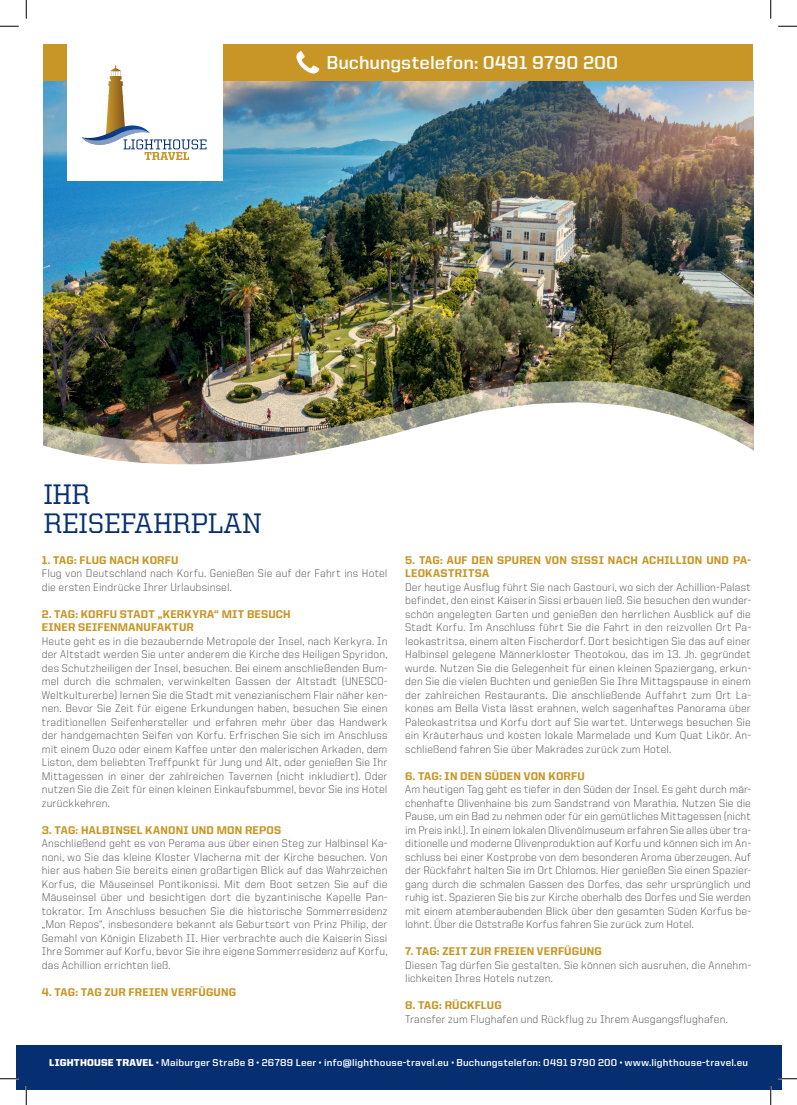
<style>
.page{position:relative;width:797px;height:1105px;background:#fff}
.page>*{position:absolute;margin:0;border:0;box-sizing:border-box;transform-origin:0 0}
.t1{font:500 28.38px/28.4px "United Serif Reg";color:#052f71}
.t2{font:700 18.75px "United Sans Reg";color:#fff}
.t3{font:300 11.25px/13.5px "United Sans Reg";letter-spacing:.015em;color:#4b4c4d;text-align:justify}
.t4{font:800 11.25px/13.5px "United Sans Reg";letter-spacing:.02em;color:#c79626}
.t5{font:700 10px "United Sans Reg";letter-spacing:.02em;color:#fff}
.s1{font-weight:900}
</style>
<div class="page">
<img style="left:44px;top:81px;width:709px;height:299px">
<img style="left:43px;top:380px;width:711px;height:85px">
<div style="left:44px;top:44px;width:709px;height:37px;background:#c79626"></div>
<svg style="left:296px;top:51px;width:23px;height:23px"></svg>
<div style="left:67px;top:16px;width:156px;height:165px;background:#fff"></div>
<svg style="left:82px;top:65px;width:124px;height:95px"></svg>
<div style="left:16px;top:1045px;width:765px;height:44px;background:#052f71"></div>
<svg style="left:0;top:25px;width:19px;height:2px"></svg>
<svg style="left:778px;top:25px;width:19px;height:2px"></svg>
<svg style="left:0;top:1078px;width:19px;height:1px"></svg>
<svg style="left:778px;top:1078px;width:19px;height:1px"></svg>
<svg style="left:25px;top:0;width:2px;height:19px"></svg>
<svg style="left:25px;top:1086px;width:2px;height:19px"></svg>
<svg style="left:770px;top:0;width:1px;height:19px"></svg>
<svg style="left:770px;top:1086px;width:1px;height:19px"></svg>
<h2 class="t2" style="left:326px;top:53px;width:293px">Buchungstelefon: 0491 9790 200</h2>
<h1 class="t1" style="left:44px;top:480px;width:219px">IHR<br>REISEFAHRPLAN</h1>
<p class="t4" style="left:42px;top:553px;width:138px">1. TAG: FLUG NACH KORFU</p>
<p class="t3" style="left:42px;top:566px;width:347px">Flug von Deutschland nach Korfu. Genießen Sie auf der Fahrt ins Hotel die ersten Eindrücke Ihrer Urlaubsinsel.</p>
<p class="t4" style="left:42px;top:607px;width:250px">2. TAG: KORFU STADT „KERKYRA“ MIT BESUCH<br>EINER SEIFENMANUFAKTUR</p>
<p class="t3" style="left:42px;top:634px;width:347px">Heute geht es in die bezaubernde Metropole der Insel, nach Kerkyra. In der Altstadt werden Sie unter anderem die Kirche des Heiligen Spyridon, des Schutzheiligen der Insel, besuchen. Bei einem anschließenden Bum&shy;mel durch die schmalen, verwinkelten Gassen der Altstadt (UNESCO-Weltkulturerbe) lernen Sie die Stadt mit venezianischem Flair näher ken&shy;nen. Bevor Sie Zeit für eigene Erkundungen haben, besuchen Sie einen traditionellen Seifenhersteller und erfahren mehr über das Handwerk der handgemachten Seifen von Korfu. Erfrischen Sie sich im Anschluss mit einem Ouzo oder einem Kaffee unter den malerischen Arkaden, dem Liston, dem beliebten Treffpunkt für Jung und Alt, oder genießen Sie Ihr Mittagessen in einer der zahlreichen Tavernen (nicht inkludiert). Oder nutzen Sie die Zeit für einen kleinen Einkaufsbummel, bevor Sie ins Hotel zurückkehren.</p>
<p class="t4" style="left:42px;top:823px;width:241px">3. TAG: HALBINSEL KANONI UND MON REPOS</p>
<p class="t3" style="left:42px;top:836px;width:347px">Anschließend geht es von Perama aus über einen Steg zur Halbinsel Ka&shy;noni, wo Sie das kleine Kloster Vlacherna mit der Kirche besuchen. Von hier aus haben Sie bereits einen großartigen Blick auf das Wahrzeichen Korfus, die Mäuseinsel Pontikonissi. Mit dem Boot setzen Sie auf die Mäuseinsel über und besichtigen dort die byzantinische Kapelle Pan&shy;tokrator. Im Anschluss besuchen Sie die historische Sommerresidenz „Mon Repos“, insbesondere bekannt als Geburtsort von Prinz Philip, der Gemahl von Königin Elizabeth II. Hier verbrachte auch die Kaiserin Sissi Ihre Sommer auf Korfu, bevor Sie ihre eigene Sommerresidenz auf Korfu, das Achillion errichten ließ.</p>
<p class="t4" style="left:42px;top:985px;width:196px">4. TAG: TAG ZUR FREIEN VERFÜGUNG</p>
<p class="t4" style="left:405px;top:553px;width:347px">5. TAG: AUF DEN SPUREN VON SISSI NACH ACHILLION UND PA-<br>LEOKASTRITSA</p>
<p class="t3" style="left:405px;top:580px;width:347px">Der heutige Ausflug führt Sie nach Gastouri, wo sich der Achillion-Palast befindet, den einst Kaiserin Sissi erbauen ließ. Sie besuchen den wunder&shy;schön angelegten Garten und genießen den herrlichen Ausblick auf die Stadt Korfu. Im Anschluss führt Sie die Fahrt in den reizvollen Ort Pa&shy;leokastritsa, einem alten Fischerdorf. Dort besichtigen Sie das auf einer Halbinsel gelegene Männerkloster Theotokou, das im 13. Jh. gegründet wurde. Nutzen Sie die Gelegenheit für einen kleinen Spaziergang, erkun&shy;den Sie die vielen Buchten und genießen Sie Ihre Mittagspause in einem der zahlreichen Restaurants. Die anschließende Auffahrt zum Ort La&shy;kones am Bella Vista lässt erahnen, welch sagenhaftes Panorama über Paleokastritsa und Korfu dort auf Sie wartet. Unterwegs besuchen Sie ein Kräuterhaus und kosten lokale Marmelade und Kum Quat Likör. An&shy;schließend fahren Sie über Makrades zurück zum Hotel.</p>
<p class="t4" style="left:405px;top:769px;width:181px">6. TAG: IN DEN SÜDEN VON KORFU</p>
<p class="t3" style="left:405px;top:782px;width:347px">Am heutigen Tag geht es tiefer in den Süden der Insel. Es geht durch mär&shy;chenhafte Olivenhaine bis zum Sandstrand von Marathia. Nutzen Sie die Pause, um ein Bad zu nehmen oder für ein gemütliches Mittagessen (nicht im Preis inkl.). In einem lokalen Olivenölmuseum erfahren Sie alles über tra&shy;ditionelle und moderne Olivenproduktion auf Korfu und können sich im An&shy;schluss bei einer Kostprobe von dem besonderen Aroma überzeugen. Auf der Rückfahrt halten Sie im Ort Chlomos. Hier genießen Sie einen Spazier&shy;gang durch die schmalen Gassen des Dorfes, das sehr ursprünglich und ruhig ist. Spazieren Sie bis zur Kirche oberhalb des Dorfes und Sie werden mit einem atemberaubenden Blick über den gesamten Süden Korfus be&shy;lohnt. Über die Oststraße Korfus fahren Sie zurück zum Hotel.</p>
<p class="t4" style="left:405px;top:944px;width:198px">7. TAG: ZEIT ZUR FREIEN VERFÜGUNG</p>
<p class="t3" style="left:405px;top:958px;width:347px">Diesen Tag dürfen Sie gestalten. Sie können sich ausruhen, die Annehm&shy;lichkeiten Ihres Hotels nutzen.</p>
<p class="t4" style="left:405px;top:998px;width:98px">8. TAG: RÜCKFLUG</p>
<p class="t3" style="left:405px;top:1012px;width:324px">Transfer zum Flughafen und Rückflug zu Ihrem Ausgangsflughafen.</p>
<p class="t5" style="left:49px;top:1057px;width:700px"><span class="s1">LIGHTHOUSE TRAVEL</span> • Maiburger Straße 8 • 26789 Leer • info@lighthouse-travel.eu • Buchungstelefon: 0491 9790 200 • www.lighthouse-travel.eu</p>
</div>
